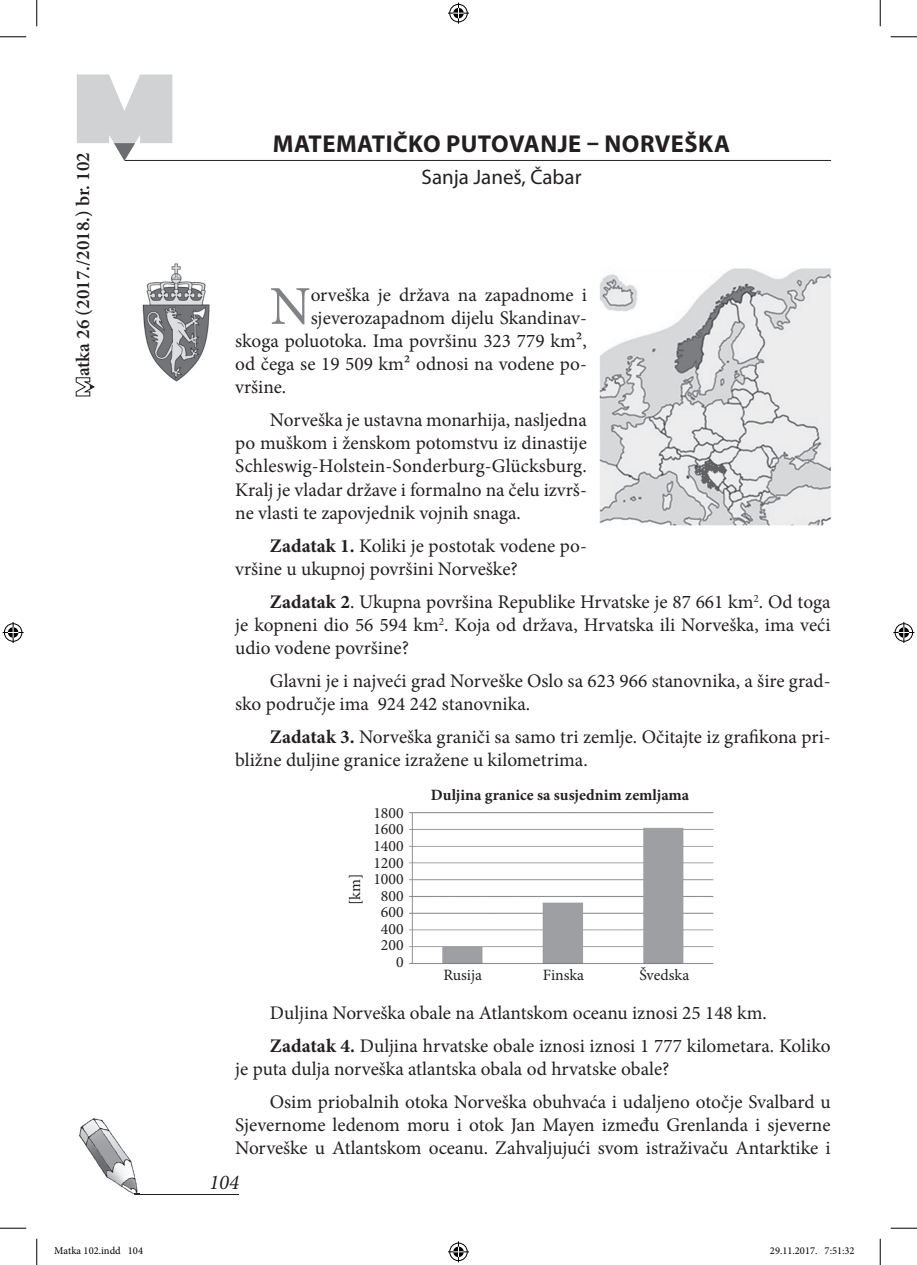
<style>
.page{position:relative;width:917px;height:1265px;background:#fff}
.page>*{position:absolute;margin:0;border:0;box-sizing:border-box;transform-origin:0 0}
.t1{font:54.77px "Minion Pro";color:#808285}
.t2{font:700 24.5px "Myriad Pro";letter-spacing:.02em;color:#231f20}
.t3{font:21px "Myriad Pro";color:#231f20}
.t4{font:italic 21px "Minion Pro";color:#231f20}
.t5{font:19.25px/23.1px "Minion Pro";color:#231f20}
.t6{font:600 19.25px "Minion Pro";color:#231f20}
.t7{font:15.75px "Minion Pro";color:#231f20}
.t8{font:700 15.75px "Minion Pro";color:#231f20}
.t9{font:10.5px "Minion Pro";color:#000}
.s1{font-weight:700}
</style>
<div class="page">
<hr style="left:134px;top:1193px;width:105px;height:1px;background:#231f20">
<img style="left:79px;top:1118px;width:60px;height:77px">
<hr style="left:124px;top:160px;width:707px;height:1px;background:#231f20">
<svg style="left:77px;top:74px;width:95px;height:87px"></svg>
<svg style="left:75px;top:377px;width:20px;height:20px"></svg>
<img style="left:409px;top:812px;width:305px;height:152px">
<img style="left:142px;top:263px;width:68px;height:119px">
<img style="left:599px;top:268px;width:232px;height:258px">
<svg style="left:0;top:36px;width:26px;height:1px"></svg>
<svg style="left:891px;top:36px;width:26px;height:1px"></svg>
<svg style="left:0;top:1227px;width:26px;height:1px"></svg>
<svg style="left:891px;top:1227px;width:26px;height:1px"></svg>
<svg style="left:36px;top:0;width:1px;height:26px"></svg>
<svg style="left:36px;top:1238px;width:1px;height:26px"></svg>
<svg style="left:880px;top:0;width:1px;height:26px"></svg>
<svg style="left:880px;top:1238px;width:1px;height:26px"></svg>
<svg style="left:448px;top:3px;width:21px;height:21px"></svg>
<svg style="left:448px;top:1241px;width:21px;height:20px"></svg>
<svg style="left:3px;top:622px;width:21px;height:21px"></svg>
<svg style="left:893px;top:622px;width:21px;height:21px"></svg>
<p class="t6" style="left:70px;top:376px;width:225px;rotate:-90deg">atka 26 (2017./2018.) br. 102</p>
<p class="t2" style="left:273px;top:128px;width:17px">MATE</p>
<p class="t2" style="left:336px;top:128px;width:36px">MATIČKO</p>
<p class="t2" style="left:446px;top:128px;width:31px">PUTO</p>
<p class="t2" style="left:509px;top:128px;width:30px">VANJE</p>
<p class="t2" style="left:587px;top:128px;width:100px">– NORVEŠKA</p>
<p class="t3" style="left:422px;top:164px;width:161px">Sanja Janeš, Čabar</p>
<h1 class="t1" style="left:270px;top:269px;width:42px">N</h1>
<p class="t5" style="left:311px;top:283px;width:278px">orveška je država na zapadnome i</p>
<p class="t5" style="left:311px;top:306px;width:278px">sjeverozapadnom dijelu Skandinav-</p>
<p class="t5" style="left:235px;top:329px;width:353px">skoga poluotoka. Ima površinu 323 779 km²,</p>
<p class="t5" style="left:235px;top:352px;width:353px">od čega se 19 509 km² odnosi na vodene po-</p>
<p class="t5" style="left:235px;top:375px;width:53px">vršine.</p>
<p class="t5" style="left:235px;top:408px;width:353px;text-align:justify;text-indent:35px">Norveška je ustavna monarhija, nasljedna po muškom i ženskom potomstvu iz dinastije Schleswig-Holstein-Sonderburg-Glücksburg.<br>Kralj je vladar države i formalno na čelu izvrš&shy;ne vlasti te zapovjednik vojnih snaga.</p>
<p class="t5" style="left:235px;top:534px;width:353px;text-indent:35px"><span class="s1">Zadatak 1.</span> Koliki je postotak vodene po&shy;vršine u ukupnoj površini Norveške?</p>
<p class="t5" style="left:235px;top:590px;width:597px;text-align:justify;text-indent:35px"><span class="s1">Zadatak 2</span>. Ukupna površina Republike Hrvatske je 87 661 km<sup>2</sup>. Od toga je kopneni dio 56 594 km<sup>2</sup>. Koja od država, Hrvatska ili Norveška, ima veći udio vodene površine?</p>
<p class="t5" style="left:235px;top:669px;width:597px;text-indent:35px">Glavni je i najveći grad Norveške Oslo sa 623 966 stanovnika, a šire grad&shy;sko područje ima 924 242 stanovnika.</p>
<p class="t5" style="left:235px;top:725px;width:597px;text-indent:35px"><span class="s1">Zadatak 3.</span> Norveška graniči sa samo tri zemlje. Očitajte iz grafikona pri&shy;bližne duljine granice izražene u kilometrima.</p>
<p class="t7" style="left:344px;top:905px;width:33px;rotate:-90deg">[km]</p>
<p class="t7" style="left:373px;top:802px;width:32px">1800</p>
<p class="t7" style="left:373px;top:818px;width:32px">1600</p>
<p class="t7" style="left:373px;top:835px;width:32px">1400</p>
<p class="t7" style="left:373px;top:851px;width:32px">1200</p>
<p class="t7" style="left:373px;top:868px;width:32px">1000</p>
<p class="t7" style="left:381px;top:884px;width:24px">800</p>
<p class="t7" style="left:381px;top:901px;width:24px">600</p>
<p class="t7" style="left:381px;top:917px;width:24px">400</p>
<p class="t7" style="left:381px;top:934px;width:24px">200</p>
<p class="t8" style="left:431px;top:783px;width:260px">Duljina granice sa susjednim zemljama</p>
<p class="t7" style="left:396px;top:951px;width:9px">0</p>
<p class="t7" style="left:543px;top:964px;width:43px">Finska</p>
<p class="t7" style="left:639px;top:964px;width:51px">Švedska</p>
<p class="t5" style="left:270px;top:995px;width:562px;line-height:33.1px">Duljina Norveška obale na Atlantskom oceanu iznosi 25 148 km.<br><span class="s1">Zadatak 4.</span> Duljina hrvatske obale iznosi iznosi 1 777 kilometara. Koliko</p>
<p class="t5" style="left:270px;top:1051px;width:562px;line-height:33.1px;text-indent:-35px">je puta dulja norveška atlantska obala od hrvatske obale?<br>Osim priobalnih otoka Norveška obuhvaća i udaljeno otočje Svalbard u</p>
<p class="t5" style="left:235px;top:1112px;width:597px">Sjevernome ledenom moru i otok Jan Mayen između Grenlanda i sjeverne<br>Norveške u Atlantskom oceanu. Zahvaljujući svom istraživaču Antarktike i</p>
<p class="t7" style="left:443px;top:964px;width:40px">Rusija</p>
<p class="t4" style="left:209px;top:1167px;width:32px">104</p>
<p class="t9" style="left:54px;top:1243px;width:90px">Matka 102.indd 104</p>
<p class="t9" style="left:770px;top:1243px;width:86px">29.11.2017. 7:51:32</p>
</div>
